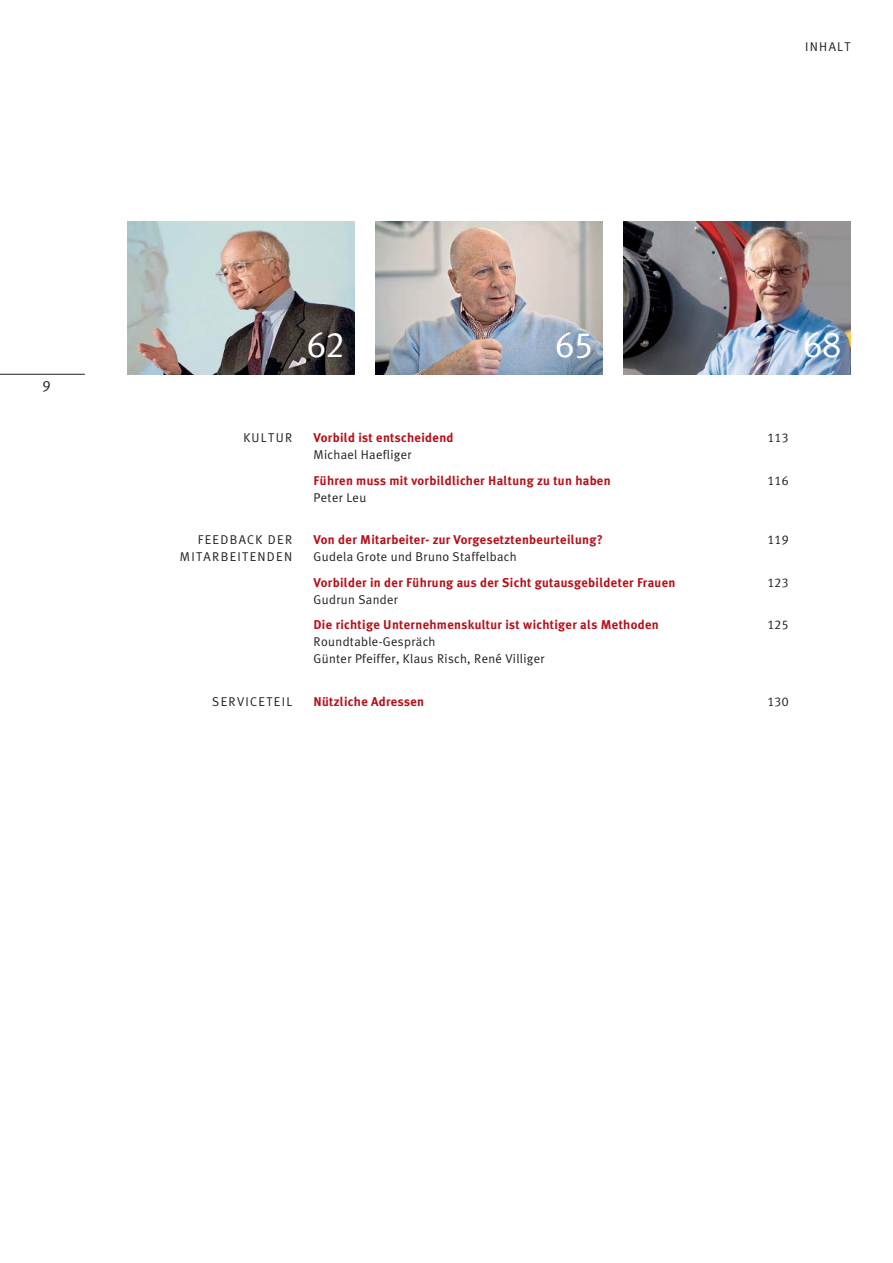
<style>
.page{position:relative;width:893px;height:1263px;background:#fff}
.page>*{position:absolute;margin:0;border:0;box-sizing:border-box;transform-origin:0 0}
.t1{font:36px "Meta Plus Normal Caps";color:#fff}
.t2{font:15px "Meta Plus Normal Caps";color:#231f20}
.t3{font:700 12.75px "Meta Plus";letter-spacing:.025em;color:#b5111a}
.t4{font:12.75px/17px "Meta Plus Normal";letter-spacing:.025em;color:#231f20}
.t5{font:12.75px/17px "Meta Plus Normal";letter-spacing:.1em;color:#231f20;text-align:right}
.t6{font:12.75px "Meta Plus Normal Caps";letter-spacing:.025em;color:#231f20}
</style>
<div class="page">
<img style="left:127px;top:221px;width:227px;height:153px">
<img style="left:375px;top:221px;width:227px;height:153px">
<img style="left:623px;top:221px;width:227px;height:153px">
<hr style="left:0;top:374px;width:85px;height:1px;background:#231f20">
<p class="t2" style="left:42px;top:377px;width:10px">9</p>
<p class="t4" style="left:805px;top:39px;width:47px">INHALT</p>
<h1 class="t1" style="left:307px;top:324px;width:40px">62</h1>
<h1 class="t1" style="left:555px;top:324px;width:40px">65</h1>
<h1 class="t1" style="left:803px;top:324px;width:40px">68</h1>
<p class="t4" style="left:243px;top:430px;width:50px">KULTUR</p>
<p class="t5" style="left:180px;top:532px;width:114px">FEEDBACK DER<br>MITARBEITENDEN</p>
<p class="t5" style="left:212px;top:694px;width:81px">SERVICETEIL</p>
<p class="t3" style="left:313px;top:433px;width:142px">Vorbild ist entscheidend</p>
<p class="t6" style="left:767px;top:430px;width:23px">113</p>
<p class="t4" style="left:313px;top:447px;width:100px">Michael Haefliger</p>
<p class="t3" style="left:313px;top:475px;width:299px">Führen muss mit vorbildlicher Haltung zu tun haben</p>
<p class="t6" style="left:767px;top:473px;width:23px">116</p>
<p class="t4" style="left:313px;top:490px;width:54px">Peter Leu</p>
<p class="t3" style="left:313px;top:535px;width:291px">Von der Mitarbeiter- zur Vorgesetztenbeurteilung?</p>
<p class="t6" style="left:767px;top:532px;width:23px">119</p>
<p class="t4" style="left:313px;top:549px;width:204px">Gudela Grote und Bruno Staffelbach</p>
<p class="t3" style="left:313px;top:577px;width:363px">Vorbilder in der Führung aus der Sicht gutausgebildeter Frauen</p>
<p class="t6" style="left:767px;top:575px;width:23px">123</p>
<p class="t4" style="left:313px;top:592px;width:86px">Gudrun Sander</p>
<p class="t3" style="left:313px;top:620px;width:347px">Die richtige Unternehmenskultur ist wichtiger als Methoden</p>
<p class="t6" style="left:767px;top:618px;width:23px">125</p>
<p class="t4" style="left:313px;top:634px;width:233px">Roundtable-Gespräch<br>Günter Pfeiffer, Klaus Risch, René Villiger</p>
<p class="t3" style="left:313px;top:696px;width:112px">Nützliche Adressen</p>
<p class="t6" style="left:767px;top:694px;width:23px">130</p>
</div>
